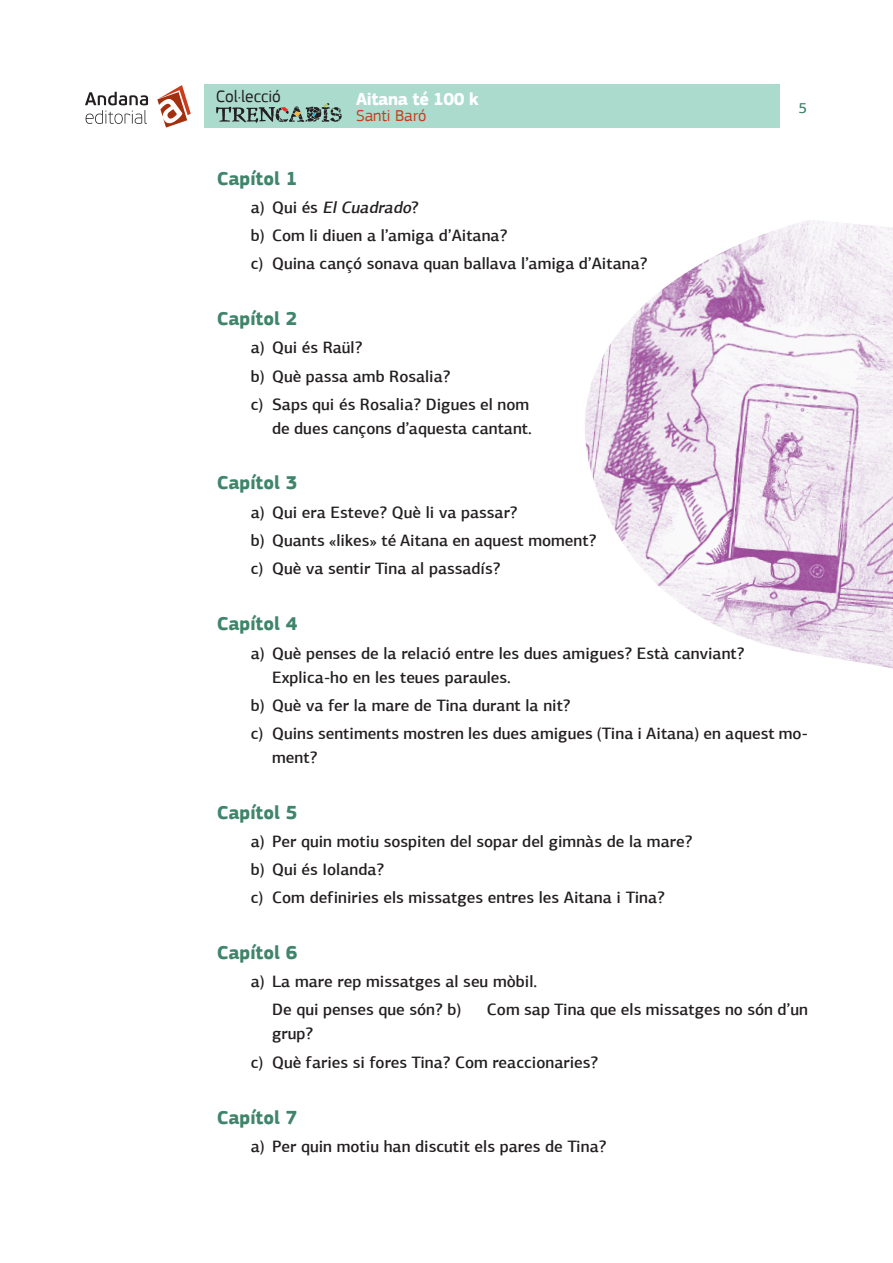
<style>
.page{position:relative;width:893px;height:1263px;background:#fff}
.page>*{position:absolute;margin:0;border:0;box-sizing:border-box;transform-origin:0 0}
.t1{font:700 19.5px "PF Square Sans Pro";color:#3f856b}
.t2{font:700 18px "PF Square Sans Pro";letter-spacing:-.025em;color:#fff}
.t3{font:17.25px "PF Square Sans Pro";color:#231f20}
.t4{font:500 16.5px/28.2px "PF Agora Sans Pro";color:#231f20}
.t5{font:16.5px "PF Square Sans Pro";color:#ca3c1b}
.t6{font:500 15px "PF Agora Sans Pro";color:#3f856b}
.s1{font-style:italic}
</style>
<div class="page">
<svg style="left:157px;top:85px;width:34px;height:43px"></svg>
<svg style="left:85px;top:92px;width:63px;height:32px"></svg>
<div style="left:204px;top:85px;width:576px;height:43px;background:#aadbcd"></div>
<svg style="left:216px;top:103px;width:126px;height:20px"></svg>
<img style="left:585px;top:220px;width:308px;height:448px">
<p class="t3" style="left:216px;top:86px;width:67px">Col·lecció</p>
<p class="t2" style="left:356px;top:88px;width:124px">Aitana té 100 k</p>
<p class="t5" style="left:356px;top:106px;width:72px">Santi Baró</p>
<p class="t6" style="left:798px;top:99px;width:10px">5</p>
<p class="t1" style="left:217px;top:167px;width:82px">Capítol 1</p>
<p class="t4" style="left:251px;top:193px;width:398px">a ) Q u i é s <span class="s1">ElCuadrado</span>?<br>b) Com li diuen a l’amiga d’Aitana?<br>c) Quina cançó sonava quan ballava l’amiga d’Aitana?</p>
<p class="t1" style="left:217px;top:307px;width:82px">Capítol 2</p>
<p class="t4" style="left:251px;top:334px;width:280px">a) Qui és Raül?<br>b) Què passa amb Rosalia?<br>c) Saps qui és Rosalia? Digues el nom</p>
<p class="t4" style="left:272px;top:414px;width:261px">de dues cançons d’aquesta cantant.</p>
<p class="t1" style="left:217px;top:471px;width:82px">Capítol 3</p>
<p class="t4" style="left:251px;top:498px;width:347px">a) Qui era Esteve? Què li va passar?<br>b) Quants «likes» té Aitana en aquest moment? c) Què va sentir Tina al passadís?</p>
<p class="t1" style="left:217px;top:612px;width:82px">Capítol 4</p>
<p class="t4" style="left:272px;top:641px;width:474px;line-height:24px;text-indent:-21px">a) Què penses de la relació entre les dues amigues? Està canviant?<br>Explica-ho en les teues paraules.</p>
<p class="t4" style="left:251px;top:691px;width:559px">b) Què va fer la mare de Tina durant la nit?<br>c) Quins sentiments mostren les dues amigues (Tina i Aitana) en aquest mo-</p>
<p class="t4" style="left:272px;top:743px;width:47px">ment?</p>
<p class="t1" style="left:217px;top:800px;width:82px">Capítol 5</p>
<p class="t4" style="left:251px;top:827px;width:443px">a) Per quin motiu sospiten del sopar del gimnàs de la mare? b) Qui és Iolanda?<br>c) Com definiries els missatges entres les Aitana i Tina?</p>
<p class="t1" style="left:217px;top:941px;width:82px">Capítol 6</p>
<p class="t4" style="left:272px;top:967px;width:267px;text-indent:-21px">a) La mare rep missatges al seu mòbil.<br>De qui penses que són? b)</p>
<p class="t4" style="left:487px;top:996px;width:323px">Com sap Tina que els missatges no són d’un</p>
<p class="t4" style="left:251px;top:1020px;width:349px;text-indent:21px">grup?<br>c) Què faries si fores Tina? Com reaccionaries?</p>
<p class="t1" style="left:217px;top:1105px;width:82px">Capítol 7</p>
<p class="t4" style="left:251px;top:1132px;width:357px">a) Per quin motiu han discutit els pares de Tina?</p>
</div>
